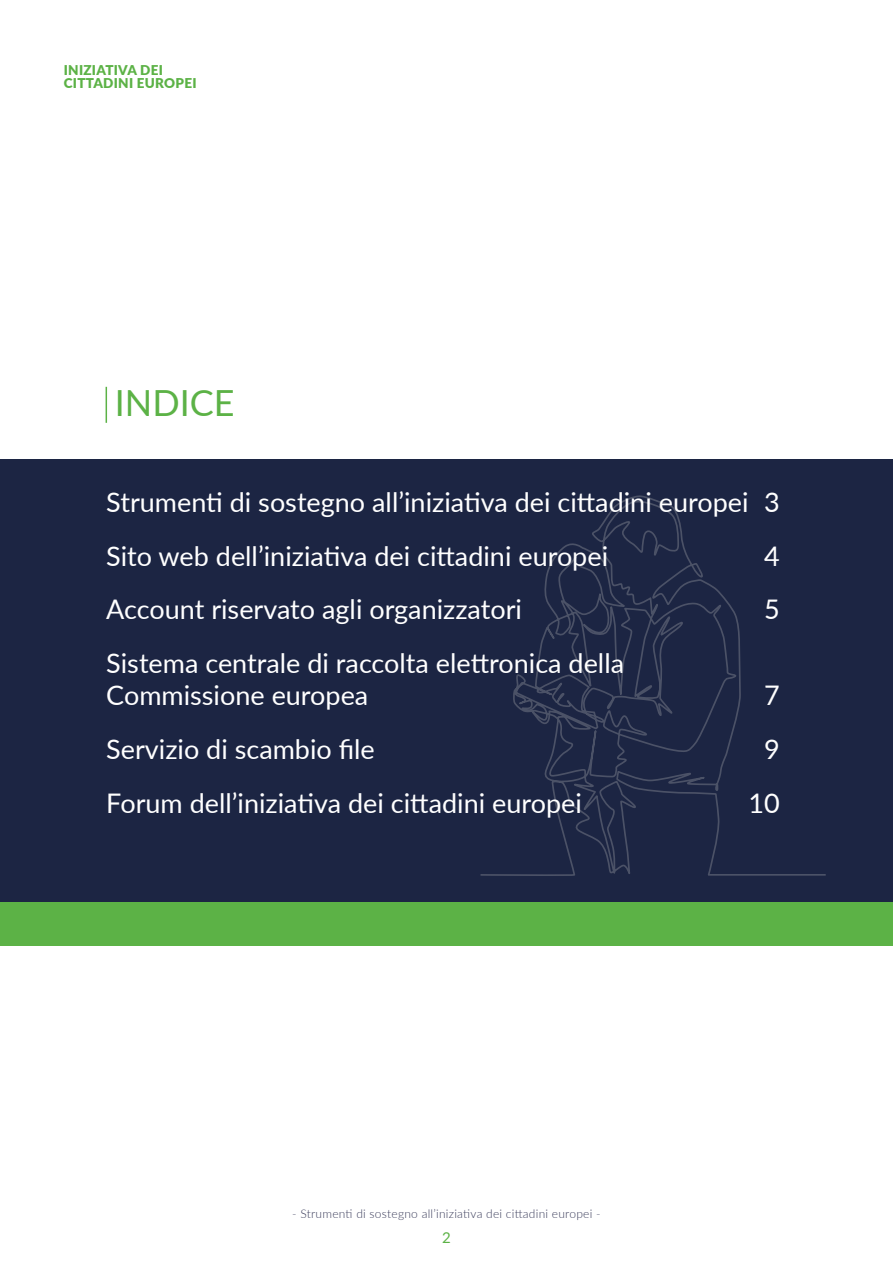
<style>
.page{position:relative;width:893px;height:1263px;background:#fff}
.page>*{position:absolute;margin:0;border:0;box-sizing:border-box;transform-origin:0 0}
.t1{font:36px "Lato";color:#5cb246}
.t2{font:27px/53.7px "Lato";color:#fff}
.t3{font:15px "Lato";color:#5cb246}
.t4{font:900 13.5px/13.5px "Lato";letter-spacing:.02em;color:#5cb246}
.t5{font:300 12px "Lato";letter-spacing:.02em;color:#3c3e5c}
</style>
<div class="page">
<div style="left:0;top:459px;width:893px;height:443px;background:#1c2543"></div>
<svg style="left:480px;top:495px;width:346px;height:381px"></svg>
<div style="left:0;top:902px;width:893px;height:44px;background:#5cb246"></div>
<hr style="left:106px;top:387px;width:1px;height:36px;background:#5cb246">
<p class="t4" style="left:64px;top:62px;width:134px">INIZIATIVA DEI<br>CITTADINI EUROPEI</p>
<h1 class="t1" style="left:115px;top:377px;width:121px">INDICE</h1>
<p class="t2" style="left:106px;top:474px;width:675px">Strumenti di sostegno all’iniziativa dei cittadini europei 3<br>Sito web dell’iniziativa dei cittadini europei</p>
<p class="t2" style="left:764px;top:528px;width:17px">4</p>
<p class="t2" style="left:106px;top:581px;width:417px">Account riservato agli organizzatori</p>
<p class="t2" style="left:764px;top:581px;width:17px">5</p>
<p class="t2" style="left:106px;top:646px;width:519px;line-height:32.4px">Sistema centrale di raccolta elettronica della<br>Commissione europea</p>
<p class="t2" style="left:764px;top:667px;width:17px">7</p>
<p class="t2" style="left:106px;top:721px;width:270px">Servizio di scambio file</p>
<p class="t2" style="left:764px;top:721px;width:17px">9</p>
<p class="t2" style="left:106px;top:775px;width:477px">Forum dell’iniziativa dei cittadini europei</p>
<p class="t2" style="left:748px;top:775px;width:33px">10</p>
<p class="t5" style="left:292px;top:1206px;width:310px">- Strumenti di sostegno all’iniziativa dei cittadini europei -</p>
<p class="t3" style="left:442px;top:1227px;width:10px">2</p>
</div>
